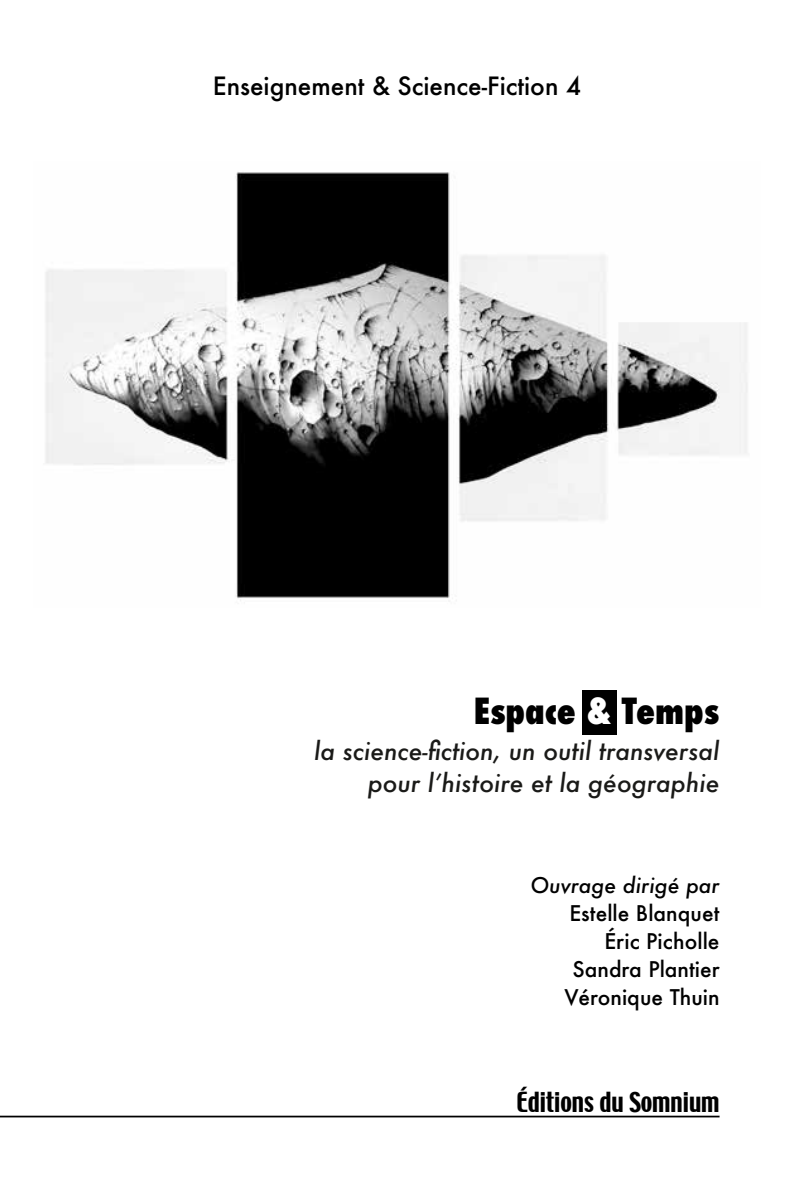
<style>
.page{position:relative;width:794px;height:1191px;background:#fff}
.page>*{position:absolute;margin:0;border:0;box-sizing:border-box;transform-origin:0 0}
.t1{font:800 condensed 35px "Futura";color:#000}
.t2{font:italic 500 24.5px/31.5px "Futura";color:#1a1a18;text-align:right}
.t3{font:500 24.5px "Futura";color:#000}
.t4{font:24.5px "Techno";color:#000}
.t5{font:500 21px/28px "Futura";color:#000;text-align:right}
.t6{font:italic 500 21px "Futura";color:#000}
.s1{color:#fff}
</style>
<div class="page">
<div style="left:582px;top:690px;width:34px;height:44px;background:#000"></div>
<hr style="left:0;top:1115px;width:719px;height:2px;background:#000">
<img style="left:45px;top:172px;width:703px;height:430px">
<p class="t3" style="left:213px;top:69px;width:370px">Enseignement &amp; Science-Fiction 4</p>
<h1 class="t1" style="left:474px;top:688px;width:247px">Espace <span class="s1">&amp;</span> Temps</h1>
<p class="t2" style="left:314px;top:735px;width:407px">la science-fiction, un outil transversal pour l’histoire et la géographie</p>
<p class="t6" style="left:530px;top:871px;width:190px">Ouvrage dirigé par</p>
<p class="t5" style="left:564px;top:899px;width:157px">Estelle Blanquet<br>Éric Picholle<br>Sandra Plantier<br>Véronique Thuin</p>
<p class="t4" style="left:516px;top:1087px;width:205px">Éditions du Somnium</p>
</div>
